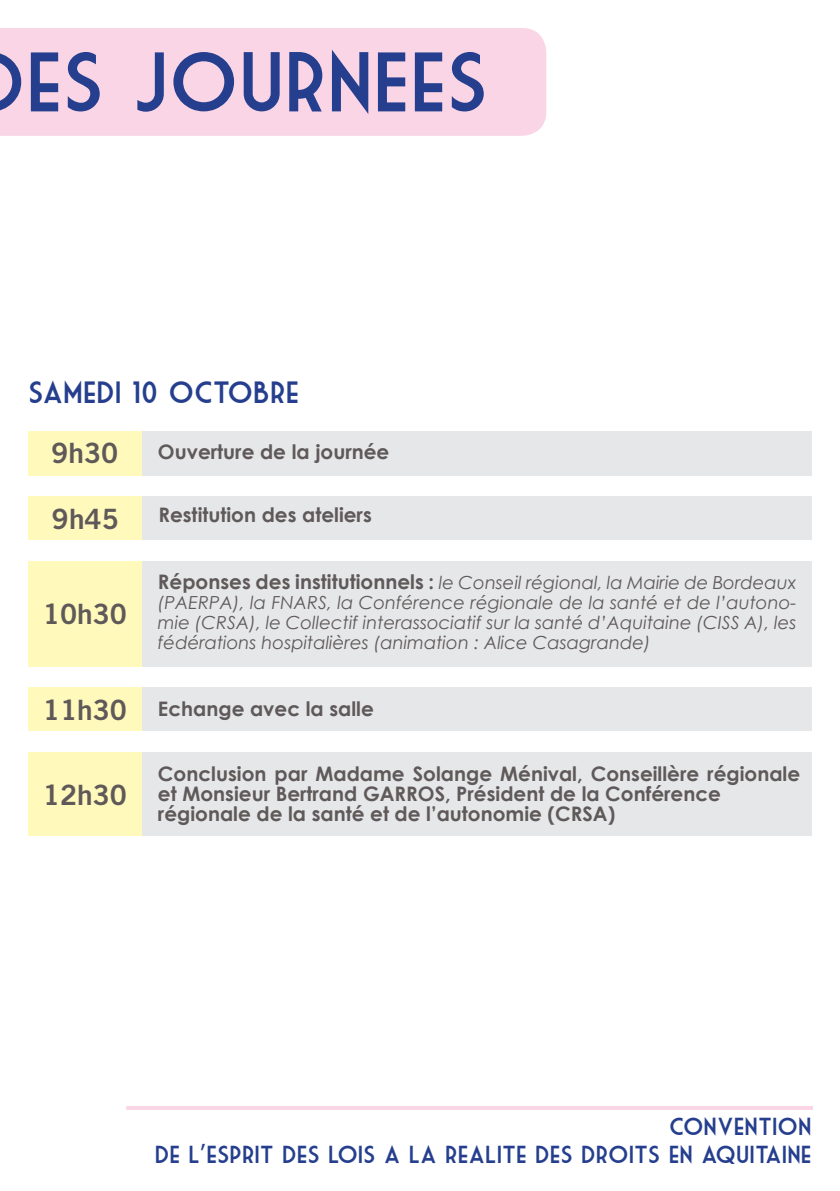
<style>
.page{position:relative;width:840px;height:1191px;background:#fff}
.page>*{position:absolute;margin:0;border:0;box-sizing:border-box;transform-origin:0 0}
.t1{font:82px "Market Deco";color:#253f8e}
.t2{font:30px "Market Deco";color:#253f8e}
.t3{font:28px "Trade Gothic LT Std Bd 2";color:#5f5959}
.t4{font:24px/28.8px "Market Deco";color:#253f8e;text-align:right}
.t5{font:700 20px/20px "Century Gothic";color:#5f5959}
.t6{font:italic 18px/20px "Century Gothic";color:#5f5959;text-align:justify}
.s1{font-weight:700;font-style:normal;font-size:20px}
</style>
<div class="page">
<div style="left:0;top:28px;width:546px;height:108px;background:#fad5e5"></div>
<div style="left:143px;top:496px;width:668px;height:44px;background:#e6e7e9"></div>
<div style="left:142px;top:431px;width:669px;height:44px;background:#e6e7e9"></div>
<div style="left:29px;top:496px;width:113px;height:44px;background:#fff9bc"></div>
<div style="left:28px;top:431px;width:113px;height:44px;background:#fff9bc"></div>
<div style="left:142px;top:561px;width:669px;height:105px;background:#e6e7e9"></div>
<div style="left:28px;top:561px;width:113px;height:105px;background:#fff9bc"></div>
<div style="left:142px;top:687px;width:669px;height:44px;background:#e6e7e9"></div>
<div style="left:28px;top:687px;width:113px;height:44px;background:#fff9bc"></div>
<div style="left:142px;top:753px;width:669px;height:83px;background:#e6e7e9"></div>
<div style="left:28px;top:753px;width:113px;height:83px;background:#fff9bc"></div>
<hr style="left:126px;top:1106px;width:686px;height:4px;background:#fad5e5">
<h1 class="t1" style="left:-24px;top:37px;width:513px">DES JOURNEES</h1>
<p class="t2" style="left:28px;top:375px;width:272px">SAMEDI 10 OCTOBRE</p>
<p class="t3" style="left:51px;top:436px;width:68px">9h30</p>
<p class="t3" style="left:52px;top:501px;width:68px">9h45</p>
<p class="t3" style="left:43px;top:596px;width:86px">10h30</p>
<p class="t5" style="left:158px;top:441px;width:233px">Ouverture de la journée</p>
<p class="t5" style="left:158px;top:503px;width:215px">Restitution des ateliers</p>
<p class="t6" style="left:158px;top:572px;width:639px"><span class="s1">Réponses des institutionnels :</span> le Conseil régional, la Mairie de Bordeaux (PAERPA), la FNARS, la Conférence régionale de la santé et de l’autono&shy;mie (CRSA), le Collectif interassociatif sur la santé d’Aquitaine (CISS A), les fédérations hospitalières (animation : Alice Casagrande)</p>
<p class="t3" style="left:43px;top:692px;width:86px">11h30</p>
<p class="t5" style="left:158px;top:697px;width:217px">Echange avec la salle</p>
<p class="t3" style="left:43px;top:777px;width:86px">12h30</p>
<p class="t5" style="left:158px;top:762px;width:643px">Conclusion par Madame Solange Ménival, Conseillère régionale et Monsieur Bertrand GARROS, Président de la Conférence</p>
<p class="t5" style="left:158px;top:802px;width:458px">régionale de la santé et de l’autonomie (CRSA)</p>
<p class="t4" style="left:155px;top:1111px;width:658px">CONVENTION<br>DE L’ESPRIT DES LOIS A LA REALITE DES DROITS EN AQUITAINE</p>
</div>
